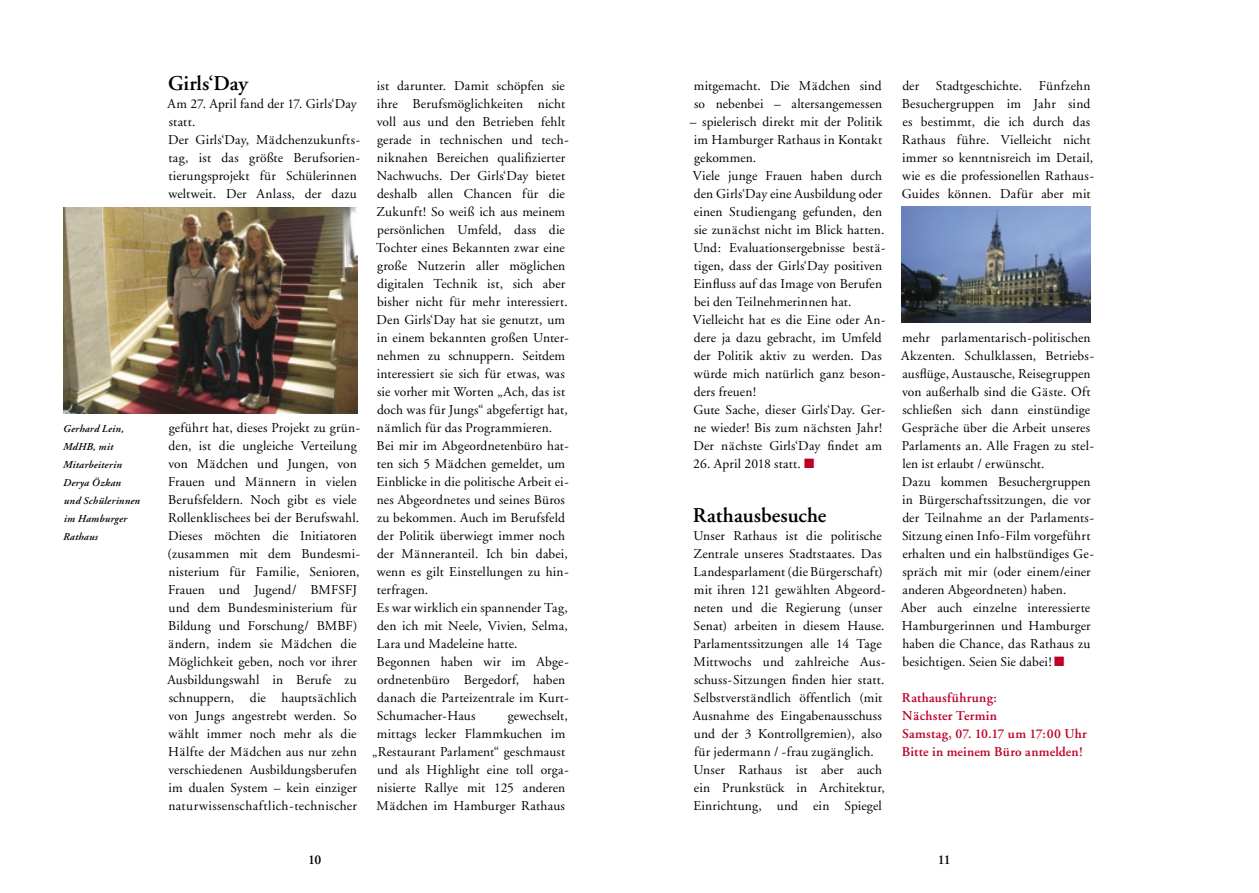
<style>
.page{position:relative;width:1259px;height:893px;background:#fff}
.page>*{position:absolute;margin:0;border:0;box-sizing:border-box;transform-origin:0 0}
.t1{font:600 21px "Adobe Garamond";color:#000}
.t2{font:13.5px/18px "Adobe Garamond";letter-spacing:.01em;color:#000}
.t3{font:600 13.5px/18px "Adobe Garamond";letter-spacing:.015em;color:#be0027}
.t4{font:600 13.5px "Adobe Garamond";color:#000}
.t5{font:italic 600 10.5px/18px "Adobe Garamond";letter-spacing:.025em;color:#000}
</style>
<div class="page">
<img style="left:64px;top:207px;width:293px;height:207px">
<img style="left:901px;top:207px;width:190px;height:116px">
<p class="t5" style="left:63px;top:420px;width:79px">Gerhard Lein,<br>MdHB, mit<br>Mitarbeiterin<br>Derya Özkan und Schülerinnen im Hamburger<br>Rathaus</p>
<h1 class="t1" style="left:168px;top:72px;width:81px">Girls‘Day</h1>
<p class="t2" style="left:167px;top:95px;width:194px">Am 27. April fand der 17. Girls‘Day statt.<br>Der Girls‘Day, Mädchenzukunfts&shy;tag, ist das größte Berufsorien&shy;tierungsprojekt für Schülerinnen weltweit. Der Anlass, der dazu</p>
<p class="t2" style="left:167px;top:419px;width:194px">geführt hat, dieses Projekt zu grün&shy;den, ist die ungleiche Verteilung von Mädchen und Jungen, von<br>Frauen und Männern in vielen<br>Berufsfeldern. Noch gibt es viele<br>Rollenklischees bei der Berufswahl.<br>Dieses möchten die Initiatoren (zusammen mit dem Bundesmi&shy;nisterium für Familie, Senioren,<br>Frauen und Jugend/ BMFSFJ und dem Bundesministerium für<br>Bildung und Forschung/ BMBF) ändern, indem sie Mädchen die<br>Möglichkeit geben, noch vor ihrer<br>Ausbildungswahl in Berufe zu schnuppern, die hauptsächlich von Jungs angestrebt werden. So wählt immer noch mehr als die<br>Hälfte der Mädchen aus nur zehn verschiedenen Ausbildungsberufen im dualen System – kein einziger naturwissenschaftlich-technischer</p>
<p class="t2" style="left:376px;top:77px;width:194px">ist darunter. Damit schöpfen sie ihre Berufsmöglichkeiten nicht voll aus und den Betrieben fehlt gerade in technischen und tech&shy;niknahen Bereichen qualifizierter<br>Nachwuchs. Der Girls‘Day bietet deshalb allen Chancen für die<br>Zukunft! So weiß ich aus meinem persönlichen Umfeld, dass die<br>Tochter eines Bekannten zwar eine große Nutzerin aller möglichen digitalen Technik ist, sich aber bisher nicht für mehr interessiert.<br>Den Girls‘Day hat sie genutzt, um in einem bekannten großen Unter&shy;nehmen zu schnuppern. Seitdem interessiert sie sich für etwas, was sie vorher mit Worten „Ach, das ist doch was für Jungs“ abgefertigt hat, nämlich für das Programmieren.<br>Bei mir im Abgeordnetenbüro hat&shy;ten sich 5 Mädchen gemeldet, um<br>Einblicke in die politische Arbeit ei&shy;nes Abgeordnetes und seines Büros zu bekommen. Auch im Berufsfeld der Politik überwiegt immer noch der Männeranteil. Ich bin dabei, wenn es gilt Einstellungen zu hin&shy;terfragen.<br>Es war wirklich ein spannender Tag, den ich mit Neele, Vivien, Selma,<br>Lara und Madeleine hatte.<br>Begonnen haben wir im Abge&shy;ordnetenbüro Bergedorf, haben danach die Parteizentrale im Kurt-<br>Schumacher-Haus</p>
<p class="t2" style="left:372px;top:707px;width:198px;text-align:right">gewechselt,<br>mittags lecker Flammkuchen im „Restaurant Parlament“ geschmaust und als Highlight eine toll orga&shy;nisierte Rallye mit 125 anderen<br>Mädchen im Hamburger Rathaus</p>
<p class="t2" style="left:694px;top:77px;width:190px">mitgemacht. Die Mädchen sind so nebenbei – altersangemessen</p>
<p class="t2" style="left:689px;top:113px;width:197px">– spielerisch direkt mit der Politik im Hamburger Rathaus in Kontakt gekommen.<br>Viele junge Frauen haben durch den Girls‘Day eine Ausbildung oder einen Studiengang gefunden, den sie zunächst nicht im Blick hatten.<br>Und: Evaluationsergebnisse bestä&shy;tigen, dass der Girls‘Day positiven<br>Einfluss auf das Image von Berufen bei den Teilnehmerinnen hat.<br>Vielleicht hat es die Eine oder An&shy;dere ja dazu gebracht, im Umfeld der Politik aktiv zu werden. Das würde mich natürlich ganz beson&shy;ders freuen!<br>Gute Sache, dieser Girls‘Day. Ger&shy;ne wieder! Bis zum nächsten Jahr!<br>Der nächste Girls‘Day findet am</p>
<p class="t2" style="left:693px;top:455px;width:109px">26. April 2018 statt.</p>
<h1 class="t1" style="left:693px;top:504px;width:135px">Rathausbesuche</h1>
<p class="t2" style="left:692px;top:527px;width:194px">Unser Rathaus ist die politische Zentrale unseres Stadtstaates. Das Landesparlament (die Bürgerschaft) mit ihren 121 gewählten Abgeord&shy;neten und die Regierung (unser Senat) arbeiten in diesem Hause.<br>Parlamentssitzungen alle 14 Tage Mittwochs und zahlreiche Aus&shy;schuss-Sitzungen finden hier statt.<br>Selbstverständlich öffentlich (mit Ausnahme des Eingabenausschuss und der 3 Kontrollgremien), also für jedermann / -frau zugänglich.<br>Unser Rathaus ist aber auch ein Prunkstück in Architektur, Einrichtung, und ein Spiegel</p>
<p class="t2" style="left:902px;top:77px;width:194px">der Stadtgeschichte. Fünfzehn<br>Besuchergruppen im Jahr sind es bestimmt, die ich durch das<br>Rathaus führe. Vielleicht nicht immer so kenntnisreich im Detail, wie es die professionellen Rathaus-<br>Guides können. Dafür aber mit</p>
<p class="t2" style="left:901px;top:329px;width:194px">mehr parlamentarisch-politischen Akzenten. Schulklassen, Betriebs&shy;ausflüge, Austausche, Reisegruppen von außerhalb sind die Gäste. Oft schließen sich dann einstündige Gespräche über die Arbeit unseres Parlaments an. Alle Fragen zu stel&shy;len ist erlaubt / erwünscht.<br>Dazu kommen Besuchergruppen in Bürgerschaftssitzungen, die vor der Teilnahme an der Parlaments-Sitzung einen Info-Film vorgeführt erhalten und ein halbstündiges Ge&shy;spräch mit mir (oder einem/einer anderen Abgeordneten) haben.<br>Aber auch einzelne interessierte Hamburgerinnen und Hamburger haben die Chance, das Rathaus zu besichtigen. Seien Sie dabei!</p>
<p class="t3" style="left:902px;top:689px;width:186px">Rathausführung:<br>Nächster Termin<br>Samstag, 07. 10.17 um 17:00 Uhr<br>Bitte in meinem Büro anmelden!</p>
<p class="t4" style="left:308px;top:852px;width:15px">10</p>
<p class="t4" style="left:937px;top:852px;width:15px">11</p>
</div>
